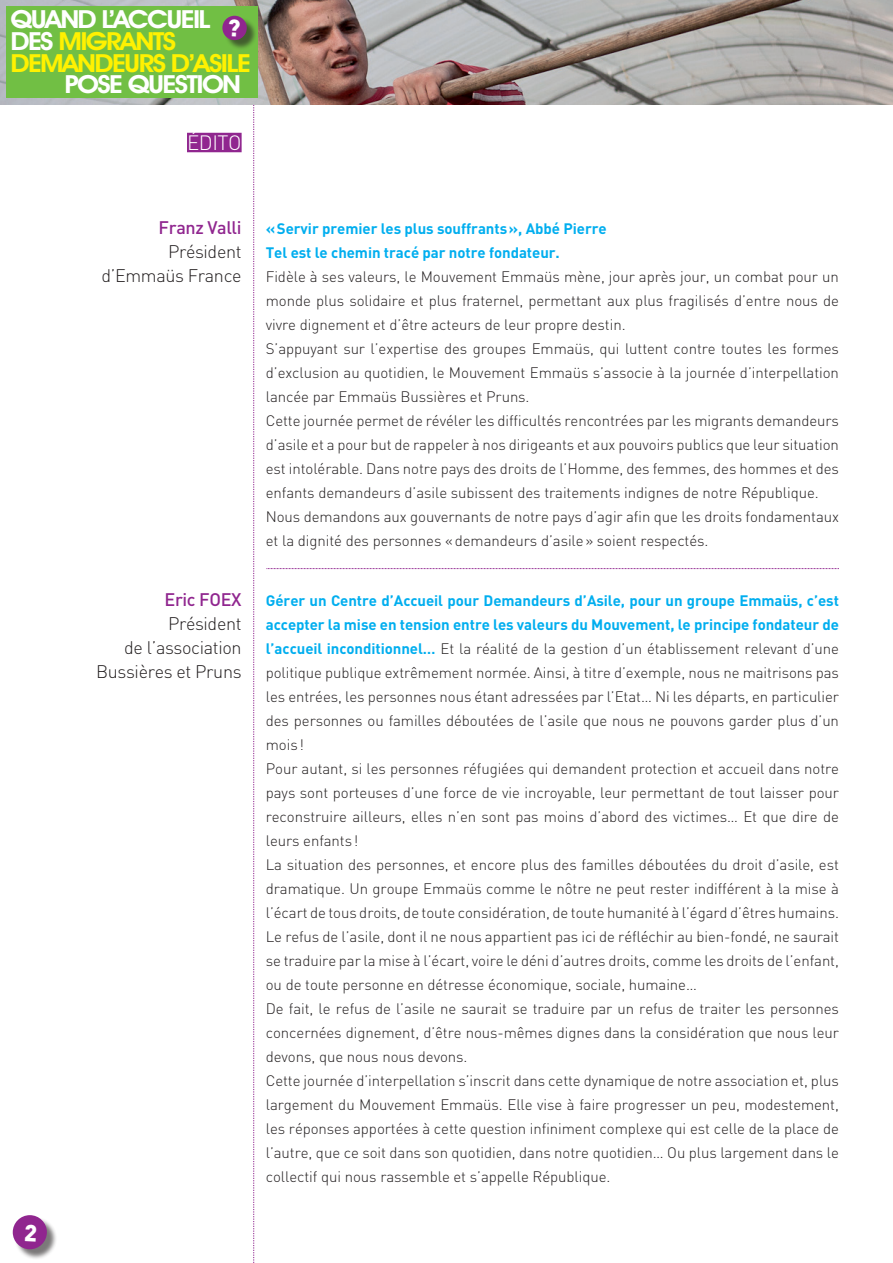
<style>
.page{position:relative;width:893px;height:1263px;background:#fff}
.page>*{position:absolute;margin:0;border:0;box-sizing:border-box;transform-origin:0 0}
.t1{font:600 25.05px/21.6px "Avant Garde IT Cby BT";letter-spacing:-.06em;color:#fff101;scale:1.11 1}
.t2{font:600 25.05px "Avant Garde IT Cby BT";letter-spacing:-.06em;color:#fff;scale:1.11 1}
.t3{font:300 20.55px "DIN";color:#fff}
.t4{font:300 18px/24px "DIN";letter-spacing:-.02em;color:#231f20;text-align:right}
.t5{font:500 18px "DIN";letter-spacing:-.02em;color:#90268f}
.t6{font:300 15px/24px "DIN";letter-spacing:-.005em;color:#231f20}
.t7{font:700 15px/24px "DIN";letter-spacing:-.005em;color:#00aeef}
.s1{color:#fff}
.s2{font-weight:700;color:#00aeef}
</style>
<div class="page">
<svg style="left:253px;top:104px;width:1px;height:1159px"></svg>
<img style="left:0;top:0;width:893px;height:104px">
<div style="left:14px;top:1217px;width:43px;height:43px;background:#231f20;opacity:.6"></div>
<div style="left:13px;top:1215px;width:34px;height:34px;background:#90268f;border-radius:50%"></div>
<div style="left:187px;top:133px;width:55px;height:19px;background:#90268f"></div>
<svg style="left:266px;top:568px;width:573px;height:1px"></svg>
<div style="left:6px;top:6px;width:252px;height:91px;background:#71bf44"></div>
<div style="left:224px;top:17px;width:33px;height:34px;background:#231f20;opacity:.6"></div>
<div style="left:222px;top:16px;width:25px;height:24px;background:#90268f;border-radius:50%"></div>
<h1 class="t1" style="left:11px;top:9px;width:218px"><span class="s1">QUAND L’ACCUEIL<br>DES</span> MIGRANTS<br>DEMANDEURS D’ASILE</h1>
<h1 class="t2" style="left:65px;top:69px;width:161px">POSE QUESTION</h1>
<h2 class="t3" style="left:187px;top:130px;width:53px">édito</h2>
<p class="t5" style="left:159px;top:216px;width:84px">Franz Valli</p>
<p class="t4" style="left:101px;top:239px;width:142px">Président d’Emmaüs France</p>
<p class="t5" style="left:165px;top:588px;width:79px">Eric FOEX</p>
<p class="t4" style="left:96px;top:611px;width:147px">Président<br>de l’association<br>Bussières et Pruns</p>
<p class="t7" style="left:266px;top:216px;width:342px">«Servir premier les plus souffrants», Abbé Pierre<br>Tel est le chemin tracé par notre fondateur.</p>
<p class="t6" style="left:266px;top:264px;width:575px">Fidèle à ses valeurs, le Mouvement Emmaüs mène, jour après jour, un combat pour un monde plus solidaire et plus fraternel, permettant aux plus fragilisés d’entre nous de vivre dignement et d’être acteurs de leur propre destin.<br>S’appuyant sur l’expertise des groupes Emmaüs, qui luttent contre toutes les formes d’exclusion au quotidien, le Mouvement Emmaüs s’associe à la journée d’interpellation lancée par Emmaüs Bussières et Pruns.<br>Cette journée permet de révéler les difficultés rencontrées par les migrants demandeurs d’asile et a pour but de rappeler à nos dirigeants et aux pouvoirs publics que leur situation est intolérable. Dans notre pays des droits de l’Homme, des femmes, des hommes et des enfants demandeurs d’asile subissent des traitements indignes de notre République.<br>Nous demandons aux gouvernants de notre pays d’agir afin que les droits fondamentaux et la dignité des personnes «demandeurs d’asile» soient respectés.</p>
<p class="t6" style="left:266px;top:588px;width:575px"><span class="s2">Gérer un Centre d’Accueil pour Demandeurs d’Asile, pour un groupe Emmaüs, c’est accepter la mise en tension entre les valeurs du Mouvement, le principe fondateur de l’accueil inconditionnel…</span> Et la réalité de la gestion d’un établissement relevant d’une politique publique extrêmement normée. Ainsi, à titre d’exemple, nous ne maitrisons pas les entrées, les personnes nous étant adressées par l’Etat… N i les départs, en particulier des personnes ou familles déboutées de l’asile que nous ne pouvons garder plus d’un mois!<br>Pour autant, si les personnes réfugiées qui demandent protection et accueil dans notre pays sont porteuses d’une force de vie incroyable, leur permettant de tout laisser pour reconstruire ailleurs, elles n’en sont pas moins d’abord des victimes… Et que dire de leurs enfants!<br>La situation des personnes, et encore plus des familles déboutées du droit d’asile, est dramatique. U n groupe Emmaüs comme le nôtre ne peut rester indifférent à la mise à l’écart de tous droits, de toute considération, de toute humanité à l’égard d’êtres humains.<br>Le refus de l’asile, dont il ne nous appartient pas ici de réfléchir au bien-fondé, ne saurait se traduire par la mise à l’écart, voire le déni d’autres droits, comme les droits de l’enfant, ou de toute personne en détresse économique, sociale, humaine…<br>De fait, le refus de l’asile ne saurait se traduire par un refus de traiter les personnes concernées dignement, d’être nous-mêmes dignes dans la considération que nous leur devons, que nous nous devons.<br>Cette journée d’interpellation s’inscrit dans cette dynamique de notre association et, plus largement du Mouvement Emmaüs. Elle vise à faire progresser un peu, modestement, les réponses apportées à cette question infiniment complexe qui est celle de la place de l’autre, que ce soit dans son quotidien, dans notre quotidien… Ou plus largement dans le collectif qui nous rassemble et s’appelle République.</p>
</div>
